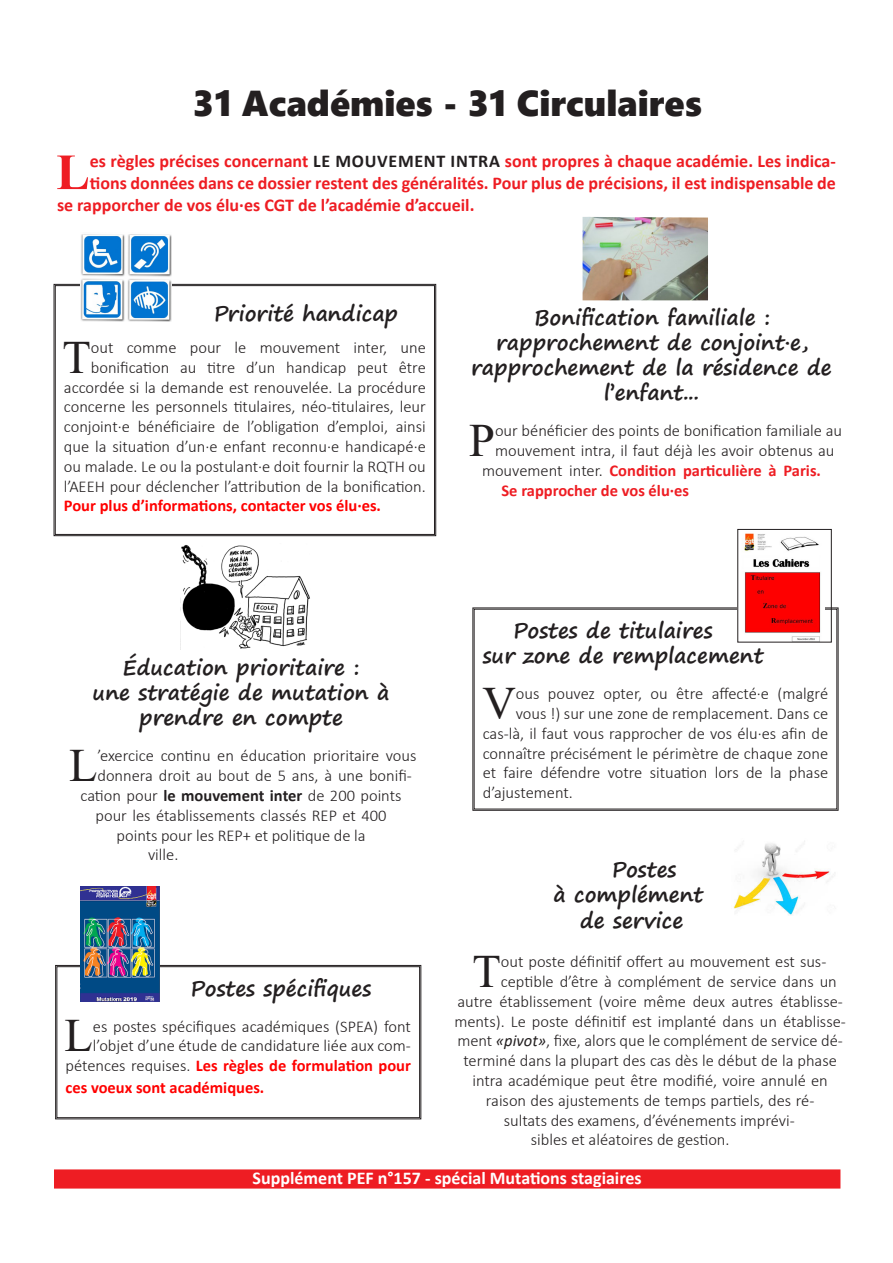
<style>
.page{position:relative;width:893px;height:1263px;background:#fff}
.page>*{position:absolute;margin:0;border:0;box-sizing:border-box;transform-origin:0 0}
.t1{font:700 50.55px "Times New Roman";color:#ee1d23}
.t2{font:46.35px "Times New Roman";color:#231f20}
.t3{font:36px "Segoe UI Black";color:#231f20}
.t4{font:700 21px/25.2px "Segoe Print";color:#231f20;text-align:center}
.t5{font:700 18px "Calibri";color:#ee1d23}
.t6{font:700 18px "Calibri";color:#fff}
.t7{font:300 16.5px/19.8px "Calibri";color:#231f20;text-align:right}
.t8{font:700 16.5px "Calibri";color:#f00}
.t9{font:700 16.5px "Calibri";color:#ee1d23}
.s1{color:#231f20}
.s2{font-weight:300;color:#231f20}
.s3{font-weight:700}
.s4{font-weight:700;color:#f00}
.s5{font-weight:400;font-style:italic}
</style>
<div class="page">
<svg style="left:54px;top:284px;width:382px;height:252px"></svg>
<div style="left:55px;top:285px;width:380px;height:249px;border:1px solid #231f20"></div>
<svg style="left:55px;top:965px;width:366px;height:154px"></svg>
<div style="left:57px;top:966px;width:363px;height:152px;border:1px solid #231f20"></div>
<img style="left:81px;top:234px;width:90px;height:88px">
<img style="left:733px;top:841px;width:100px;height:74px">
<img style="left:181px;top:545px;width:129px;height:104px">
<img style="left:583px;top:217px;width:125px;height:83px">
<svg style="left:473px;top:608px;width:365px;height:202px"></svg>
<img style="left:739px;top:533px;width:86px;height:107px">
<div style="left:737px;top:529px;width:95px;height:113px;border:1px solid #231f20"></div>
<img style="left:81px;top:887px;width:79px;height:114px">
<div style="left:55px;top:1170px;width:785px;height:18px;background:#ee1d23"></div>
<div style="left:54px;top:1169px;width:786px;height:19px;border:2px solid #ee1d23"></div>
<p class="t3" style="left:193px;top:77px;width:511px">31 Académies - 31 Circulaires</p>
<p class="t1" style="left:56px;top:136px;width:35px">L</p>
<p class="t5" style="left:90px;top:149px;width:748px">es règles précises concernant <span class="s1">LE MOUVEMENT INTRA</span> sont propres à chaque académie. Les indica-</p>
<p class="t5" style="left:90px;top:170px;width:748px">tions données dans ce dossier restent des généralités. Pour plus de précisions, il est indispensable de</p>
<p class="t5" style="left:57px;top:192px;width:419px">se rapporcher de vos élu·es CGT de l’académie d’accueil.</p>
<p class="t4" style="left:214px;top:300px;width:186px">Priorité handicap</p>
<p class="t2" style="left:62px;top:325px;width:30px">T</p>
<p class="t7" style="left:91px;top:337px;width:336px">out comme pour le mouvement inter, une</p>
<p class="t7" style="left:91px;top:357px;width:336px">bonification au titre d’un handicap peut être</p>
<p class="t7" style="left:64px;top:377px;width:363px">accordée si la demande est renouvelée. La procédure</p>
<p class="t7" style="left:64px;top:397px;width:363px">concerne les personnels titulaires, néo-titulaires, leur</p>
<p class="t7" style="left:64px;top:417px;width:363px">conjoint·e bénéficiaire de l’obligation d’emploi, ainsi</p>
<p class="t7" style="left:64px;top:436px;width:363px">que la situation d’un·e enfant reconnu·e handicapé·e</p>
<p class="t7" style="left:64px;top:456px;width:363px">ou malade. Le ou la postulant∙e doit fournir la RQTH ou</p>
<p class="t7" style="left:64px;top:476px;width:363px">l’AEEH pour déclencher l’attribution de la bonification.</p>
<p class="t8" style="left:64px;top:494px;width:319px">Pour plus d’informations, contacter vos élu·es.</p>
<p class="t4" style="left:534px;top:304px;width:238px">Bonification familiale :</p>
<p class="t4" style="left:471px;top:329px;width:362px">rapprochement de conjoint·e, rapprochement de la résidence de l’enfant...</p>
<p class="t2" style="left:469px;top:408px;width:27px">P</p>
<p class="t7" style="left:495px;top:421px;width:348px">our bénéficier des points de bonification familiale au</p>
<p class="t7" style="left:495px;top:440px;width:341px">mouvement intra, il faut déjà les avoir obtenus au</p>
<p class="t9" style="left:482px;top:459px;width:340px"><span class="s2">mouvement inter.</span> Condition particulière à Paris.</p>
<p class="t9" style="left:501px;top:478px;width:189px">Se rapprocher de vos élu·es</p>
<p class="t4" style="left:122px;top:654px;width:239px">Éducation prioritaire :</p>
<p class="t4" style="left:93px;top:679px;width:298px">une stratégie de mutation à prendre en compte</p>
<p class="t2" style="left:69px;top:733px;width:30px">L</p>
<p class="t7" style="left:97px;top:746px;width:321px">’exercice continu en éducation prioritaire vous</p>
<p class="t7" style="left:97px;top:766px;width:316px">donnera droit au bout de 5 ans, à une bonifi-</p>
<p class="t7" style="left:81px;top:785px;width:322px">cation pour <span class="s3">le mouvement inter</span> de 200 points</p>
<p class="t7" style="left:96px;top:805px;width:292px">pour les établissements classés REP et 400</p>
<p class="t7" style="left:117px;top:825px;width:251px">points pour les REP+ et politique de la</p>
<p class="t7" style="left:148px;top:845px;width:32px">ville.</p>
<p class="t4" style="left:191px;top:975px;width:182px">Postes spécifiques</p>
<p class="t7" style="left:66px;top:1016px;width:347px">es postes spécifiques académiques (SPEA) font l’objet d’une étude de candidature liée aux com&shy;pétences requises. <span class="s4">Les règles de formulation pour</span></p>
<p class="t8" style="left:66px;top:1076px;width:200px">ces voeux sont académiques.</p>
<p class="t2" style="left:65px;top:1003px;width:30px">L</p>
<p class="t4" style="left:513px;top:617px;width:201px">Postes de titulaires</p>
<p class="t4" style="left:483px;top:642px;width:282px">sur zone de remplacement</p>
<p class="t2" style="left:482px;top:671px;width:35px">V</p>
<p class="t7" style="left:516px;top:684px;width:314px">ous pouvez opter, ou être affecté·e (malgré</p>
<p class="t7" style="left:516px;top:703px;width:314px">vous !) sur une zone de remplacement. Dans ce</p>
<p class="t7" style="left:483px;top:723px;width:347px">cas-là, il faut vous rapprocher de vos élu·es afin de</p>
<p class="t7" style="left:483px;top:743px;width:347px">connaître précisément le périmètre de chaque zone</p>
<p class="t7" style="left:483px;top:763px;width:347px">et faire défendre votre situation lors de la phase</p>
<p class="t7" style="left:483px;top:783px;width:92px">d’ajustement.</p>
<p class="t4" style="left:553px;top:856px;width:152px;text-align:left;text-indent:58px">Postes<br>à complément</p>
<p class="t4" style="left:580px;top:907px;width:105px">de service</p>
<p class="t2" style="left:472px;top:939px;width:30px">T</p>
<p class="t7" style="left:501px;top:951px;width:327px">out poste définitif offert au mouvement est sus-</p>
<p class="t7" style="left:501px;top:971px;width:338px">ceptible d’être à complément de service dans un</p>
<p class="t7" style="left:457px;top:991px;width:387px">autre établissement (voire même deux autres établisse-</p>
<p class="t7" style="left:454px;top:1011px;width:393px">ments). Le poste définitif est implanté dans un établisse-</p>
<p class="t7" style="left:457px;top:1031px;width:387px">ment <span class="s5">«pivot»</span>, fixe, alors que le complément de service dé-</p>
<p class="t7" style="left:463px;top:1050px;width:375px">terminé dans la plupart des cas dès le début de la phase</p>
<p class="t7" style="left:472px;top:1070px;width:357px">intra académique peut être modifié, voire annulé en</p>
<p class="t7" style="left:486px;top:1090px;width:330px">raison des ajustements de temps partiels, des ré-</p>
<p class="t7" style="left:504px;top:1110px;width:292px">sultats des examens, d’événements imprévi-</p>
<p class="t7" style="left:531px;top:1130px;width:200px">sibles et aléatoires de gestion.</p>
<p class="t6" style="left:253px;top:1166px;width:391px">Supplément PEF n°157 - spécial Mutations stagiaires</p>
</div>
